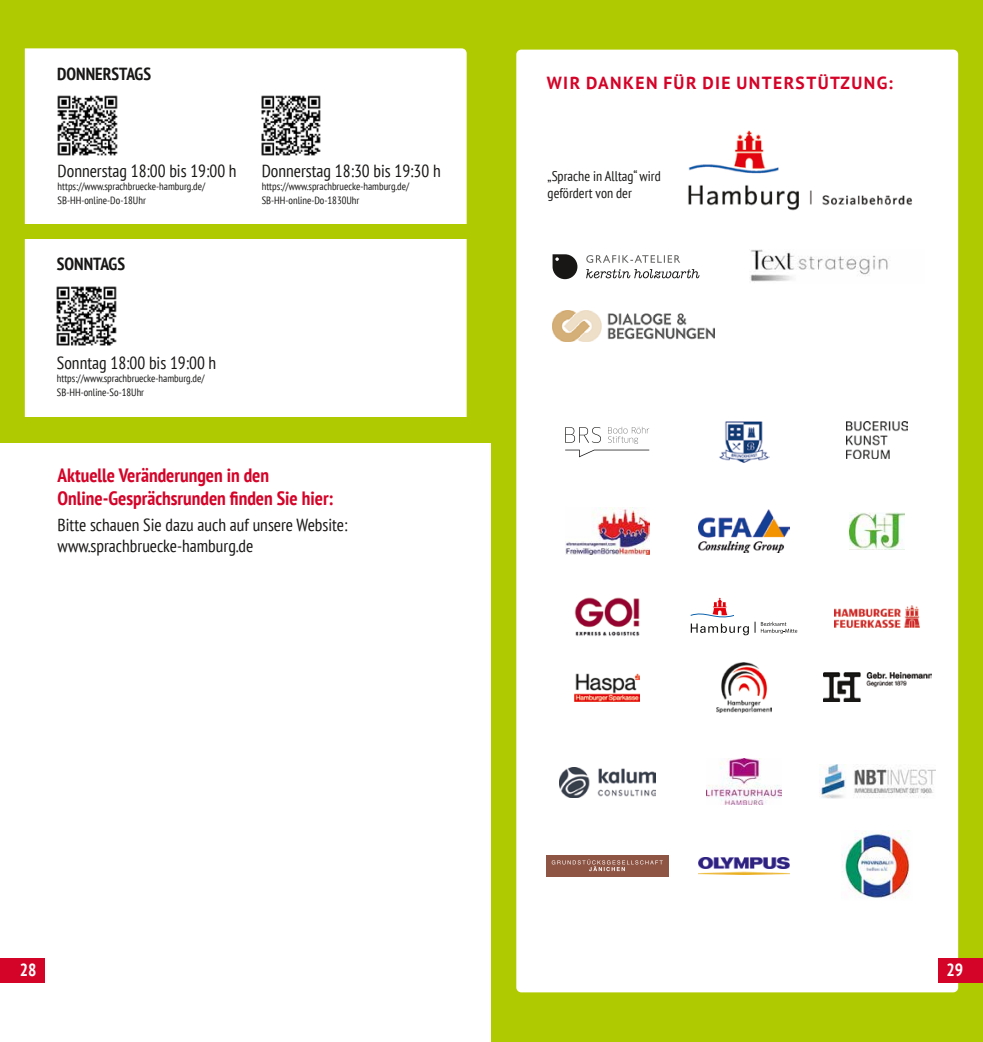
<style>
.page{position:relative;width:983px;height:1042px;background:#fff}
.page>*{position:absolute;margin:0;border:0;box-sizing:border-box;transform-origin:0 0}
.t1{font:700 condensed 19.25px/23.1px "PT Sans";color:#d40328}
.t2{font:condensed 17.5px/21px "PT Sans";color:#181716}
.t3{font:700 17.5px "PT Sans";letter-spacing:.08em;color:#d40328}
.t4{font:700 condensed 17.5px "PT Sans";color:#181716}
.t5{font:700 condensed 17.5px "PT Sans";color:#fff}
.t6{font:condensed 14px/16.8px "PT Sans";color:#181716}
.t7{font:condensed 10.5px/14px "PT Sans";color:#181716}
</style>
<div class="page">
<div style="left:0;top:0;width:491px;height:442px;background:#afca00"></div>
<div style="left:491px;top:0;width:491px;height:1042px;background:#afca00"></div>
<div style="left:25px;top:48px;width:441px;height:369px;background:#fff"></div>
<div style="left:516px;top:50px;width:441px;height:942px;background:#fff;border-radius:5px"></div>
<div style="left:0;top:957px;width:45px;height:25px;background:#d40328"></div>
<div style="left:938px;top:957px;width:44px;height:25px;background:#d40328"></div>
<img style="left:253px;top:88px;width:76px;height:75px">
<img style="left:49px;top:279px;width:75px;height:75px">
<img style="left:50px;top:88px;width:75px;height:75px">
<div style="left:0;top:224px;width:491px;height:15px;background:#afca00"></div>
<img style="left:552px;top:310px;width:162px;height:31px">
<svg style="left:552px;top:254px;width:25px;height:25px"></svg>
<svg style="left:586px;top:255px;width:94px;height:8px"></svg>
<svg style="left:586px;top:269px;width:113px;height:9px"></svg>
<img style="left:688px;top:130px;width:224px;height:81px">
<img style="left:750px;top:250px;width:139px;height:32px">
<svg style="left:690px;top:598px;width:58px;height:37px"></svg>
<svg style="left:754px;top:622px;width:43px;height:12px"></svg>
<img style="left:698px;top:857px;width:91px;height:17px">
<img style="left:716px;top:662px;width:54px;height:50px">
<img style="left:706px;top:758px;width:75px;height:47px">
<img style="left:698px;top:510px;width:91px;height:43px">
<img style="left:719px;top:421px;width:50px;height:42px">
<img style="left:834px;top:605px;width:85px;height:22px">
<img style="left:841px;top:831px;width:69px;height:68px">
<img style="left:823px;top:673px;width:107px;height:29px">
<img style="left:819px;top:765px;width:115px;height:34px">
<img style="left:849px;top:512px;width:55px;height:37px">
<img style="left:846px;top:422px;width:61px;height:37px">
<img style="left:574px;top:597px;width:66px;height:39px">
<div style="left:545px;top:855px;width:123px;height:21px;background:#8e5545"></div>
<svg style="left:551px;top:859px;width:111px;height:12px"></svg>
<img style="left:574px;top:673px;width:65px;height:28px">
<img style="left:559px;top:767px;width:96px;height:30px">
<img style="left:565px;top:508px;width:84px;height:47px">
<svg style="left:565px;top:427px;width:36px;height:16px"></svg>
<svg style="left:608px;top:427px;width:41px;height:17px"></svg>
<svg style="left:565px;top:450px;width:84px;height:7px"></svg>
<h2 class="t4" style="left:57px;top:62px;width:95px">DONNERSTAGS</h2>
<h2 class="t2" style="left:58px;top:160px;width:180px">Donnerstag 18:00 bis 19:00 h</h2>
<p class="t7" style="left:58px;top:179px;width:149px">https://www.sprachbruecke-hamburg.de/<br>SB-HH-online-Do-18Uhr</p>
<h2 class="t4" style="left:57px;top:252px;width:70px">SONNTAGS</h2>
<h2 class="t2" style="left:262px;top:160px;width:180px">Donnerstag 18:30 bis 19:30 h</h2>
<p class="t7" style="left:262px;top:179px;width:149px">https://www.sprachbruecke-hamburg.de/<br>SB-HH-online-Do-1830Uhr</p>
<h2 class="t2" style="left:57px;top:352px;width:161px">Sonntag 18:00 bis 19:00 h</h2>
<p class="t7" style="left:57px;top:371px;width:149px">https://www.sprachbruecke-hamburg.de/<br>SB-HH-online-So-18Uhr</p>
<h1 class="t1" style="left:58px;top:463px;width:277px">Aktuelle Veränderungen in den<br>Online-Gesprächsrunden finden Sie hier:</h1>
<h2 class="t2" style="left:58px;top:514px;width:291px">Bitte schauen Sie dazu auch auf unsere Website: www.sprachbruecke-hamburg.de</h2>
<h2 class="t3" style="left:546px;top:71px;width:347px">WIR DANKEN FÜR DIE UNTERSTÜTZUNG:</h2>
<h3 class="t6" style="left:547px;top:167px;width:115px">„Sprache in Alltag“ wird gefördert von der</h3>
<h2 class="t5" style="left:20px;top:957px;width:18px">28</h2>
<h2 class="t5" style="left:946px;top:957px;width:18px">29</h2>
</div>
